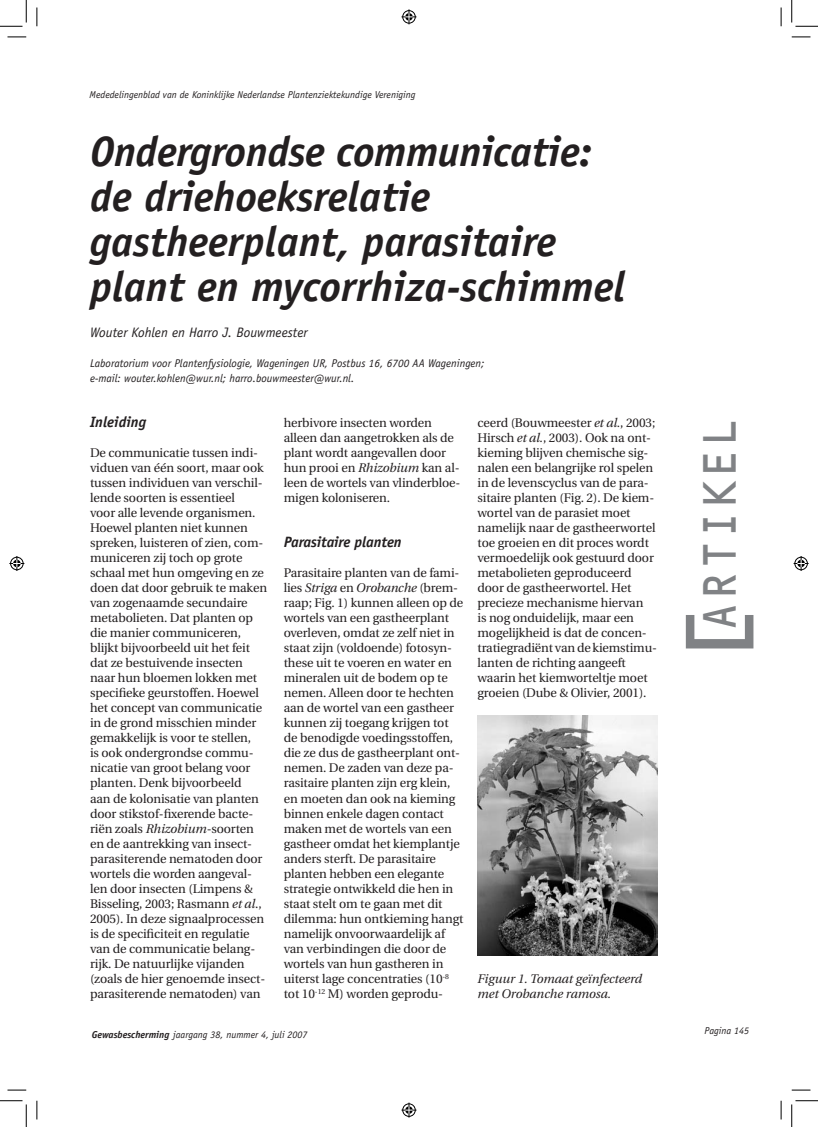
<style>
.page{position:relative;width:818px;height:1127px;background:#fff}
.page>*{position:absolute;margin:0;border:0;box-sizing:border-box;transform-origin:0 0}
.t1{font:91.25px "OCR C Regular";color:#808285}
.t2{font:48px "OCR C Regular";color:#808285;scale:.88 1}
.t3{font:italic 700 42.5px/45px "Officina Sans";color:#231f20}
.t4{font:italic 700 15px "Officina Sans";letter-spacing:-.01em;color:#231f20}
.t5{font:italic 13.75px "Officina Sans";color:#231f20}
.t6{font:12.5px/15px "Utopia";letter-spacing:-.01em;color:#231f20}
.t7{font:italic 12.5px/15px "Utopia";color:#231f20}
.t8{font:italic 11.25px/15px "Officina Sans";color:#231f20}
.t9{font:italic 10px "Officina Sans";color:#231f20}
.s1{font-style:italic}
.s2{font-weight:700}
</style>
<div class="page">
<img style="left:477px;top:715px;width:180px;height:240px">
<svg style="left:8px;top:36px;width:18px;height:2px"></svg>
<svg style="left:792px;top:36px;width:18px;height:2px"></svg>
<svg style="left:8px;top:1089px;width:18px;height:1px"></svg>
<svg style="left:792px;top:1089px;width:18px;height:1px"></svg>
<svg style="left:36px;top:8px;width:2px;height:18px"></svg>
<svg style="left:36px;top:1100px;width:2px;height:19px"></svg>
<svg style="left:780px;top:8px;width:2px;height:18px"></svg>
<svg style="left:780px;top:1100px;width:2px;height:19px"></svg>
<svg style="left:0;top:0;width:27px;height:27px"></svg>
<svg style="left:0;top:1100px;width:27px;height:26px"></svg>
<svg style="left:791px;top:0;width:27px;height:27px"></svg>
<svg style="left:791px;top:1100px;width:27px;height:26px"></svg>
<svg style="left:401px;top:9px;width:15px;height:15px"></svg>
<svg style="left:401px;top:1102px;width:15px;height:15px"></svg>
<svg style="left:9px;top:556px;width:15px;height:15px"></svg>
<svg style="left:793px;top:556px;width:15px;height:15px"></svg>
<p class="t9" style="left:90px;top:88px;width:327px">Mededelingenblad van de Koninklijke Nederlandse Plantenziektekundige Vereniging</p>
<h3 class="t3" style="left:90px;top:129px;width:537px">Ondergrondse communicatie: de driehoeksrelatie gastheerplant, parasitaire plant en mycorrhiza-schimmel</h3>
<p class="t5" style="left:90px;top:324px;width:219px">Wouter Kohlen en Harro J. Bouwmeester</p>
<p class="t8" style="left:90px;top:356px;width:396px">Laboratorium voor Plantenfysiologie, Wageningen UR, Postbus 16, 6700 AA Wageningen; e-mail: wouter.kohlen@wur.nl; harro.bouwmeester@wur.nl.</p>
<p class="t4" style="left:90px;top:413px;width:58px">Inleiding</p>
<p class="t6" style="left:90px;top:445px;width:178px">De communicatie tussen indi&shy;viduen van één soort, maar ook tussen individuen van verschil&shy;lende soorten is essentieel<br>voor alle levende organismen.<br>Hoewel planten niet kunnen spreken, luisteren of zien, com&shy;municeren zij toch op grote schaal met hun omgeving en ze doen dat door gebruik te maken van zogenaamde secundaire metabolieten. Dat planten op die manier communiceren, blijkt bijvoorbeeld uit het feit dat ze bestuivende insecten naar hun bloemen lokken met specifieke geurstoffen. Hoewel het concept van communicatie in de grond misschien minder gemakkelijk is voor te stellen,<br>is ook ondergrondse commu&shy;nicatie van groot belang voor planten. Denk bijvoorbeeld<br>aan de kolonisatie van planten door stikstof-fixerende bacte&shy;riën zoals <span class="s1">Rhizobium</span>-soorten en de aantrekking van insect&shy;parasiterende nematoden door wortels die worden aangeval&shy;len door insecten (Limpens &amp;<br>Bisseling, 2003; Rasmann <span class="s1">et al</span>.,<br>2005). In deze signaalprocessen is de specificiteit en regulatie van de communicatie belang&shy;rijk. De natuurlijke vijanden (zoals de hier genoemde insect&shy;parasiterende nematoden) van</p>
<p class="t6" style="left:284px;top:415px;width:178px">herbivore insecten worden alleen dan aangetrokken als de plant wordt aangevallen door hun prooi en <span class="s1">Rhizobium</span> kan al&shy;leen de wortels van vlinderbloe&shy;migen koloniseren.</p>
<p class="t4" style="left:284px;top:533px;width:119px">Parasitaire planten</p>
<p class="t6" style="left:284px;top:565px;width:181px">Parasitaire planten van de fami&shy;lies <span class="s1">Striga</span> en <span class="s1">Orobanche</span> (brem&shy;raap; Fig. 1) kunnen alleen op de wortels van een gastheerplant overleven, omdat ze zelf niet in staat zijn (voldoende) fotosyn&shy;these uit te voeren en water en mineralen uit de bodem op te nemen. Alleen door te hechten aan de wortel van een gastheer kunnen zij toegang krijgen tot de benodigde voedingsstoffen, die ze dus de gastheerplant ont&shy;nemen. De zaden van deze pa&shy;rasitaire planten zijn erg klein, en moeten dan ook na kieming binnen enkele dagen contact maken met de wortels van een gastheer omdat het kiemplantje anders sterft. De parasitaire planten hebben een elegante strategie ontwikkeld die hen in staat stelt om te gaan met dit dilemma: hun ontkieming hangt namelijk onvoorwaardelijk af van verbindingen die door de wortels van hun gastheren in uiterst lage concentraties (10<sup>-8 </sup>tot 10<sup>-12</sup> M) worden geprodu-</p>
<p class="t6" style="left:477px;top:415px;width:179px">ceerd (-Bouwmeester <span class="s1">et al.</span>, 2003;<br>Hirsch <span class="s1">et al.</span>, 2003). Ook na ont&shy;kieming blijven chemische sig&shy;nalen een belangrijke rol spelen in de levenscyclus van de para&shy;sitaire planten (Fig. 2). De kiem&shy;wortel van de parasiet moet namelijk naar de gastheerwortel toe groeien en dit proces wordt vermoedelijk ook gestuurd door metabolieten geproduceerd door de gastheerwortel. Het precieze mechanisme hiervan<br>is nog onduidelijk, maar een mogelijkheid is dat de concen&shy;tratiegradiënt van de kiemstimu&shy;lanten de richting aangeeft waarin het kiemworteltje moet groeien (Dube &amp; Olivier, 2001).</p>
<p class="t7" style="left:477px;top:970px;width:166px">Figuur 1. Tomaat geïnfecteerd met Orobanche ramosa.</p>
<p class="t9" style="left:92px;top:1028px;width:217px"><span class="s2">Gewasbescherming</span> jaargang 38, nummer 4, juli 2007</p>
<h2 class="t2" style="left:697px;top:631px;width:245px;rotate:-90deg">ARTIKEL</h2>
<h1 class="t1" style="left:680px;top:664px;width:67px;rotate:-90deg">[</h1>
<p class="t9" style="left:704px;top:1024px;width:46px">Pagina 145</p>
</div>
